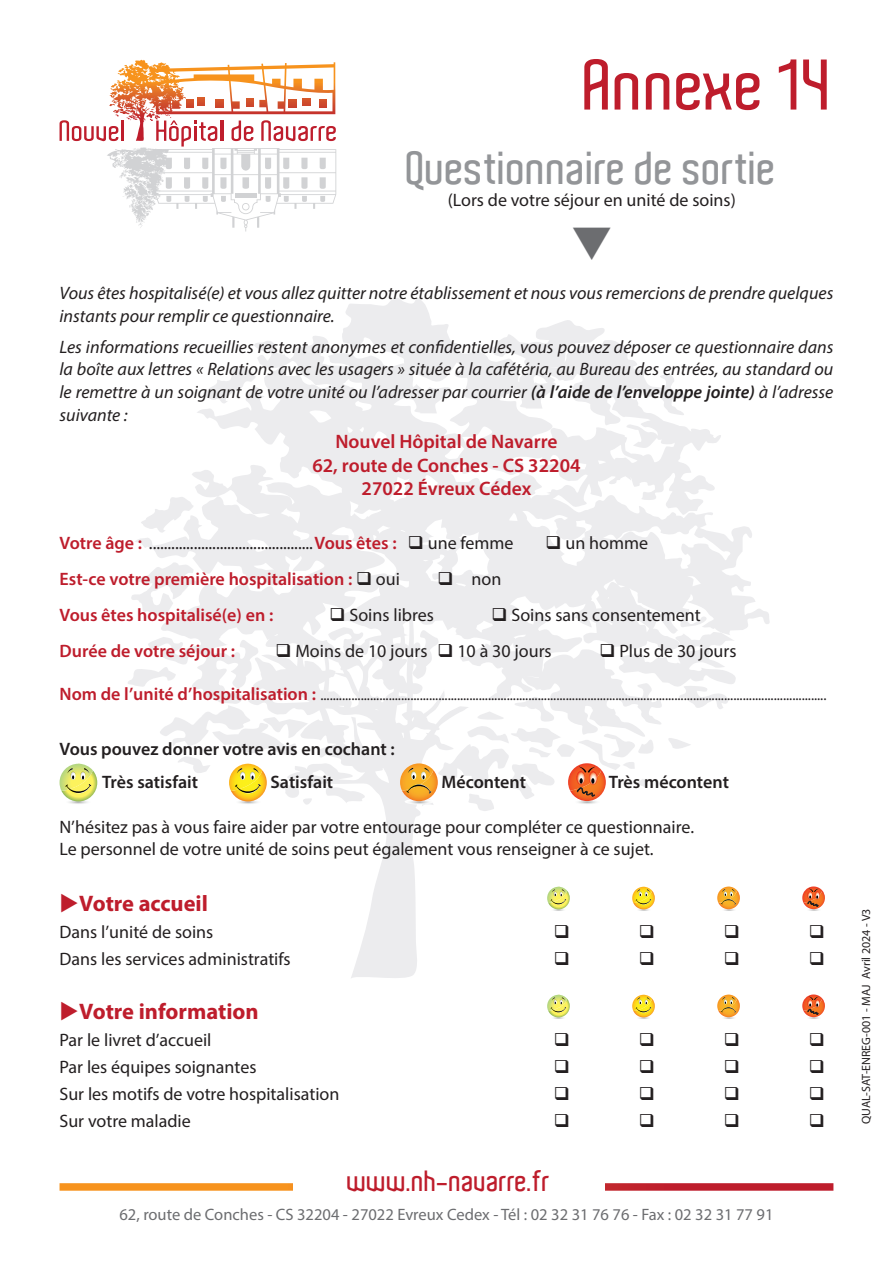
<style>
.page{position:relative;width:893px;height:1263px;background:#fff}
.page>*{position:absolute;margin:0;border:0;box-sizing:border-box;transform-origin:0 0}
.t1{font:600 69px "Aldo";color:#be1d2c}
.t2{font:600 45px "Aldo";color:#939598}
.t3{font:600 28.5px "Aldo";color:#be1d2c}
.t4{font:700 22.5px "Myriad Pro";color:#be1d2c}
.t5{font:600 19.5px "Myriad Pro";color:#be1d2c}
.t6{font:18px "Myriad Pro";color:#231f20}
.t7{font:italic 18px/22.5px "Myriad Pro";color:#231f20}
.t8{font:600 18px "Myriad Pro";color:#be1d2c}
.t9{font:600 18px "Myriad Pro";color:#231f20}
.t10{font:16.5px "Myriad Pro";color:#6c6d70}
.t11{font:15px "Myriad Pro";color:#231f20}
.t12{font:12px "Myriad Pro";color:#231f20}
.s1{font-weight:600}
.s2{font-weight:600;color:#be1d2c}
.s3{color:#231f20}
.s4{font-weight:400;color:#231f20}
.s5{font-weight:600;font-size:18px;color:#be1d2c}
</style>
<div class="page">
<svg style="left:135px;top:298px;width:635px;height:680px"></svg>
<svg style="left:138px;top:496px;width:57px;height:39px"></svg>
<svg style="left:131px;top:561px;width:68px;height:55px"></svg>
<svg style="left:128px;top:664px;width:48px;height:24px"></svg>
<svg style="left:325px;top:786px;width:44px;height:18px"></svg>
<svg style="left:117px;top:60px;width:25px;height:14px"></svg>
<svg style="left:60px;top:84px;width:276px;height:147px"></svg>
<svg style="left:60px;top:1183px;width:773px;height:8px;background:#dd6332"></svg>
<div style="left:293px;top:1170px;width:312px;height:30px;background:#fff"></div>
<svg style="left:547px;top:887px;width:23px;height:24px"></svg>
<svg style="left:632px;top:887px;width:23px;height:24px"></svg>
<svg style="left:717px;top:886px;width:23px;height:25px"></svg>
<svg style="left:802px;top:886px;width:23px;height:25px"></svg>
<svg style="left:547px;top:995px;width:23px;height:24px"></svg>
<svg style="left:632px;top:995px;width:23px;height:24px"></svg>
<svg style="left:717px;top:994px;width:23px;height:25px"></svg>
<svg style="left:802px;top:994px;width:23px;height:25px"></svg>
<svg style="left:60px;top:764px;width:37px;height:40px"></svg>
<svg style="left:159px;top:704px;width:155px;height:104px"></svg>
<svg style="left:400px;top:631px;width:336px;height:180px"></svg>
<svg style="left:555px;top:925px;width:13px;height:13px"></svg>
<svg style="left:640px;top:925px;width:13px;height:13px"></svg>
<svg style="left:725px;top:925px;width:13px;height:13px"></svg>
<svg style="left:555px;top:952px;width:13px;height:13px"></svg>
<svg style="left:640px;top:952px;width:13px;height:13px"></svg>
<svg style="left:725px;top:952px;width:13px;height:13px"></svg>
<p class="t1" style="left:584px;top:46px;width:251px">Annexe 14</p>
<p class="t2" style="left:407px;top:143px;width:372px">Questionnaire de sortie</p>
<p class="t6" style="left:448px;top:189px;width:289px">(Lors de votre séjour en unité de soins)</p>
<p class="t7" style="left:60px;top:282px;width:775px">Vous êtes hospitalisé(e) et vous allez quitter notre établissement et nous vous remercions de prendre quelques instants pour remplir ce questionnaire.</p>
<p class="t7" style="left:60px;top:335px;width:775px;text-align:justify">Les informations recueillies restent anonymes et confidentielles, vous pouvez déposer ce questionnaire dans la boîte aux lettres « Relations avec les usagers » située à la cafétéria, au Bureau des entrées, au standard ou le remettre à un soignant de votre unité ou l’adresser par courrier <span class="s1">(à l’aide de l’enveloppe jointe)</span> à l’adresse suivante :</p>
<p class="t5" style="left:335px;top:429px;width:224px">Nouvel Hôpital de Navarre</p>
<p class="t5" style="left:312px;top:453px;width:270px">62, route de Conches - CS 32204</p>
<p class="t5" style="left:362px;top:476px;width:171px">27022 Évreux Cédex</p>
<p class="t6" style="left:60px;top:531px;width:456px"><span class="s2">Votre âge :</span> ............................................<span class="s2">Vous êtes :</span> ❑ une femme</p>
<p class="t6" style="left:546px;top:531px;width:104px">❑ un homme</p>
<p class="t8" style="left:60px;top:567px;width:342px">Est-ce votre première hospitalisation : <span class="s3">❑</span> <span class="s4">oui</span></p>
<p class="t6" style="left:438px;top:567px;width:65px">❑ non</p>
<p class="t8" style="left:60px;top:603px;width:215px">Vous êtes hospitalisé(e) en :</p>
<p class="t6" style="left:330px;top:603px;width:106px">❑ Soins libres</p>
<p class="t6" style="left:492px;top:603px;width:211px">❑ Soins sans consentement</p>
<p class="t8" style="left:60px;top:639px;width:177px">Durée de votre séjour :</p>
<p class="t6" style="left:276px;top:639px;width:278px">❑ Moins de 10 jours ❑ 10 à 30 jours</p>
<p class="t6" style="left:600px;top:639px;width:138px">❑ Plus de 30 jours</p>
<p class="t11" style="left:60px;top:686px;width:768px"><span class="s5">Nom de l’unité d’hospitalisation :</span> ...................................................................................................................................................................</p>
<p class="t9" style="left:60px;top:737px;width:337px">Vous pouvez donner votre avis en cochant :</p>
<p class="t9" style="left:102px;top:770px;width:98px">Très satisfait</p>
<p class="t9" style="left:271px;top:770px;width:64px">Satisfait</p>
<p class="t9" style="left:442px;top:770px;width:86px">Mécontent</p>
<p class="t9" style="left:609px;top:770px;width:122px">Très mécontent</p>
<p class="t6" style="left:60px;top:815px;width:636px">N’hésitez pas à vous faire aider par votre entourage pour compléter ce questionnaire.</p>
<p class="t6" style="left:60px;top:838px;width:596px">Le personnel de votre unité de soins peut également vous renseigner à ce sujet.</p>
<p class="t4" style="left:60px;top:889px;width:150px">◆Votre accueil</p>
<p class="t6" style="left:60px;top:921px;width:155px">Dans l’unité de soins</p>
<p class="t6" style="left:60px;top:948px;width:233px">Dans les services administratifs</p>
<p class="t4" style="left:60px;top:997px;width:201px">◆Votre information</p>
<p class="t6" style="left:60px;top:1029px;width:153px">Par le livret d’accueil</p>
<p class="t6" style="left:60px;top:1056px;width:198px">Par les équipes soignantes</p>
<p class="t6" style="left:60px;top:1083px;width:281px">Sur les motifs de votre hospitalisation</p>
<p class="t6" style="left:60px;top:1110px;width:133px">Sur votre maladie</p>
<p class="t3" style="left:347px;top:1164px;width:205px">www.nh-navarre.fr</p>
<p class="t10" style="left:119px;top:1205px;width:655px">62, route de Conches - CS 32204 - 27022 Evreux Cedex - Tél : 02 32 31 76 76 - Fax : 02 32 31 77 91</p>
<p class="t12" style="left:859px;top:1124px;width:217px;rotate:-90deg">QUAL-SAT-ENREG-001 - MAJ Avril 2024 - V3</p>
</div>
